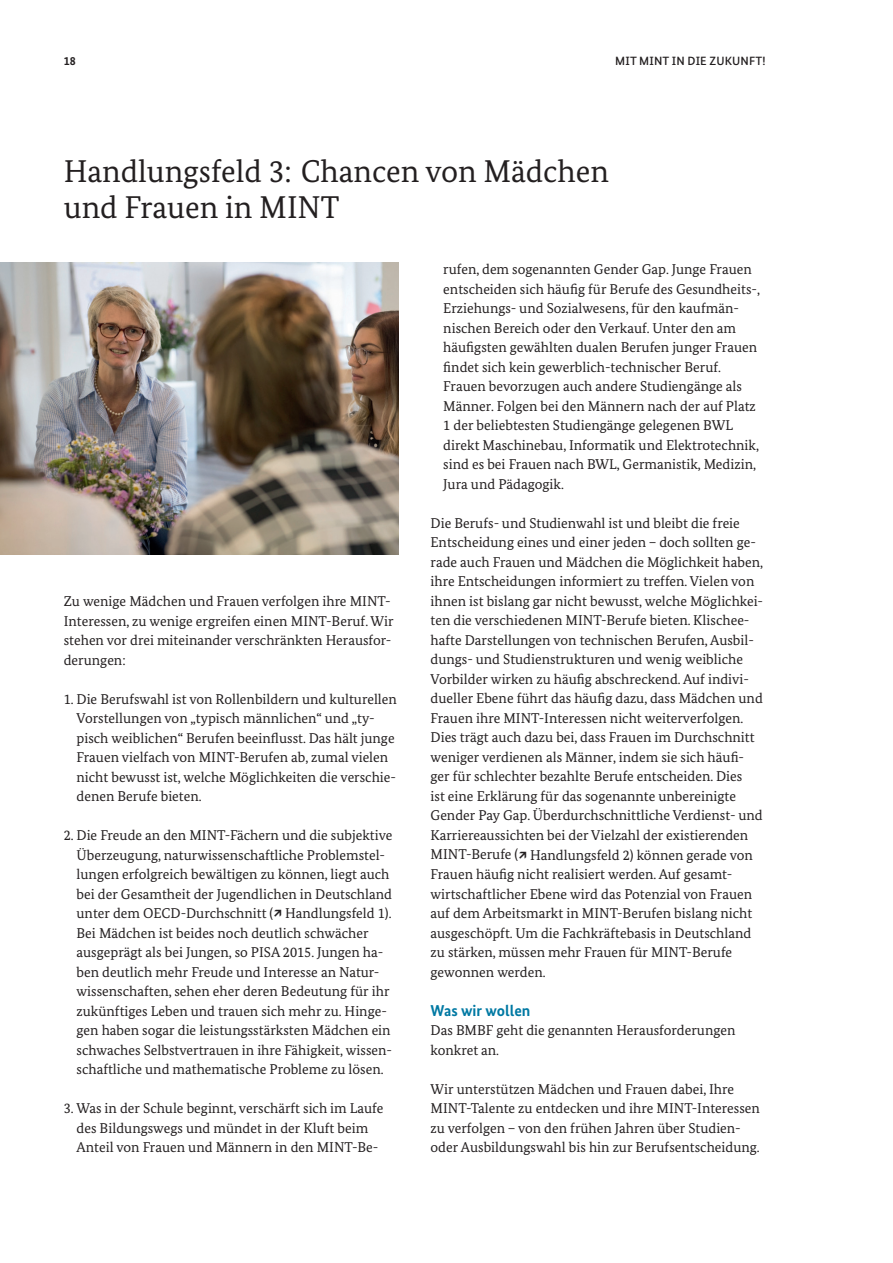
<style>
.page{position:relative;width:893px;height:1263px;background:#fff}
.page>*{position:absolute;margin:0;border:0;box-sizing:border-box;transform-origin:0 0}
.t1{font:31.5px/36px "Bundes Serif";color:#231f20}
.t2{font:700 15.75px "Bundes Sans";color:#0079a3}
.t3{font:14.25px/19.5px "Bundes Serif";color:#231f20}
.t4{font:500 12px "Bundes Sans";letter-spacing:.01em;color:#231f20}
.t5{font:700 12px "Bundes Sans";color:#231f20}
</style>
<div class="page">
<img style="left:0;top:262px;width:399px;height:293px">
<p class="t5" style="left:64px;top:53px;width:13px">18</p>
<p class="t4" style="left:615px;top:53px;width:152px">MIT MINT IN DIE ZUKUNFT!</p>
<h1 class="t1" style="left:64px;top:153px;width:547px">Handlungsfeld 3: Chancen von Mädchen und Frauen in MINT</h1>
<p class="t3" style="left:64px;top:591px;width:331px">Zu wenige Mädchen und Frauen verfolgen ihre MINT-Interessen, zu wenige ergreifen einen MINT-Beruf. Wir stehen vor drei miteinander verschränkten Herausfor&shy;derungen:</p>
<p class="t3" style="left:77px;top:689px;width:322px;text-indent:-13px">1. Die Berufswahl ist von Rollenbildern und kulturellen Vorstellungen von „typisch männlichen“ und „ty&shy;pisch weiblichen“ Berufen beeinflusst. Das hält junge Frauen vielfach von MINT-Berufen ab, zumal vielen nicht bewusst ist, welche Möglichkeiten die verschie&shy;denen Berufe bieten.</p>
<p class="t3" style="left:77px;top:825px;width:317px;text-indent:-13px">2. Die Freude an den MINT-Fächern und die subjektive Überzeugung, naturwissenschaftliche Problemstel&shy;lungen erfolgreich bewältigen zu können, liegt auch bei der Gesamtheit der Jugendlichen in Deutschland unter dem OECD-Durchschnitt ( Handlungsfeld 1).<br>Bei Mädchen ist beides noch deutlich schwächer ausgeprägt als bei Jungen, so PISA 2015. Jungen ha&shy;ben deutlich mehr Freude und Interesse an Natur&shy;wissenschaften, sehen eher deren Bedeutung für ihr zukünftiges Leben und trauen sich mehr zu. Hinge&shy;gen haben sogar die leistungsstärksten Mädchen ein schwaches Selbstvertrauen in ihre Fähigkeit, wissen&shy;schaftliche und mathematische Probleme zu lösen.</p>
<p class="t3" style="left:64px;top:1098px;width:321px;text-align:center">3. Was in der Schule beginnt, verschärft sich im Laufe des Bildungswegs und mündet in der Kluft beim<br>Anteil von Frauen und Männern in den MINT-Be-</p>
<p class="t3" style="left:443px;top:260px;width:318px">rufen, dem sogenannten Gender Gap. Junge Frauen entscheiden sich häufig für Berufe des Gesundheits-, Erziehungs- und Sozialwesens, für den kaufmän&shy;nischen Bereich oder den Verkauf. Unter den am häufigsten gewählten dualen Berufen junger Frauen findet sich kein gewerblich-technischer Beruf.<br>Frauen bevorzugen auch andere Studiengänge als Männer. Folgen bei den Männern nach der auf Platz 1 der beliebtesten Studiengänge gelegenen BWL direkt Maschinebau, Informatik und Elektrotechnik, sind es bei Frauen nach BWL, Germanistik, Medizin, Jura und Pädagogik.</p>
<p class="t3" style="left:431px;top:513px;width:334px">Die Berufs- und Studienwahl ist und bleibt die freie Entscheidung eines und einer jeden – doch sollten ge&shy;rade auch Frauen und Mädchen die Möglichkeit haben, ihre Entscheidungen informiert zu treffen. Vielen von ihnen ist bislang gar nicht bewusst, welche Möglichkei&shy;ten die verschiedenen MINT-Berufe bieten. Klischee&shy;hafte Darstellungen von technischen Berufen, Ausbil&shy;dungs- und Studienstrukturen und wenig weibliche Vorbilder wirken zu häufig abschreckend. Auf indivi&shy;dueller Ebene führt das häufig dazu, dass Mädchen und Frauen ihre MINT-Interessen nicht weiterverfolgen.<br>Dies trägt auch dazu bei, dass Frauen im Durchschnitt weniger verdienen als Männer, indem sie sich häufi&shy;ger für schlechter bezahlte Berufe entscheiden. Dies<br>ist eine Erklärung für das sogenannte unbereinigte Gender Pay Gap. Überdurchschnittliche Verdienst- und Karriereaussichten bei der Vielzahl der existierenden MINT-Berufe ( Handlungsfeld 2) können gerade von Frauen häufig nicht realisiert werden. Auf gesamt&shy;wirtschaftlicher Ebene wird das Potenzial von Frauen auf dem Arbeitsmarkt in MINT-Berufen bislang nicht ausgeschöpft. Um die Fachkräftebasis in Deutschland zu stärken, müssen mehr Frauen für MINT-Berufe gewonnen werden.</p>
<h2 class="t2" style="left:431px;top:1000px;width:101px">Was wir wollen</h2>
<p class="t3" style="left:431px;top:1020px;width:306px">Das BMBF geht die genannten Herausforderungen konkret an.</p>
<p class="t3" style="left:431px;top:1079px;width:331px">Wir unterstützen Mädchen und Frauen dabei, Ihre MINT-Talente zu entdecken und ihre MINT-Interessen zu verfolgen – von den frühen Jahren über Studien&shy;oder Ausbildungswahl bis hin zur Berufsentscheidung.</p>
</div>
